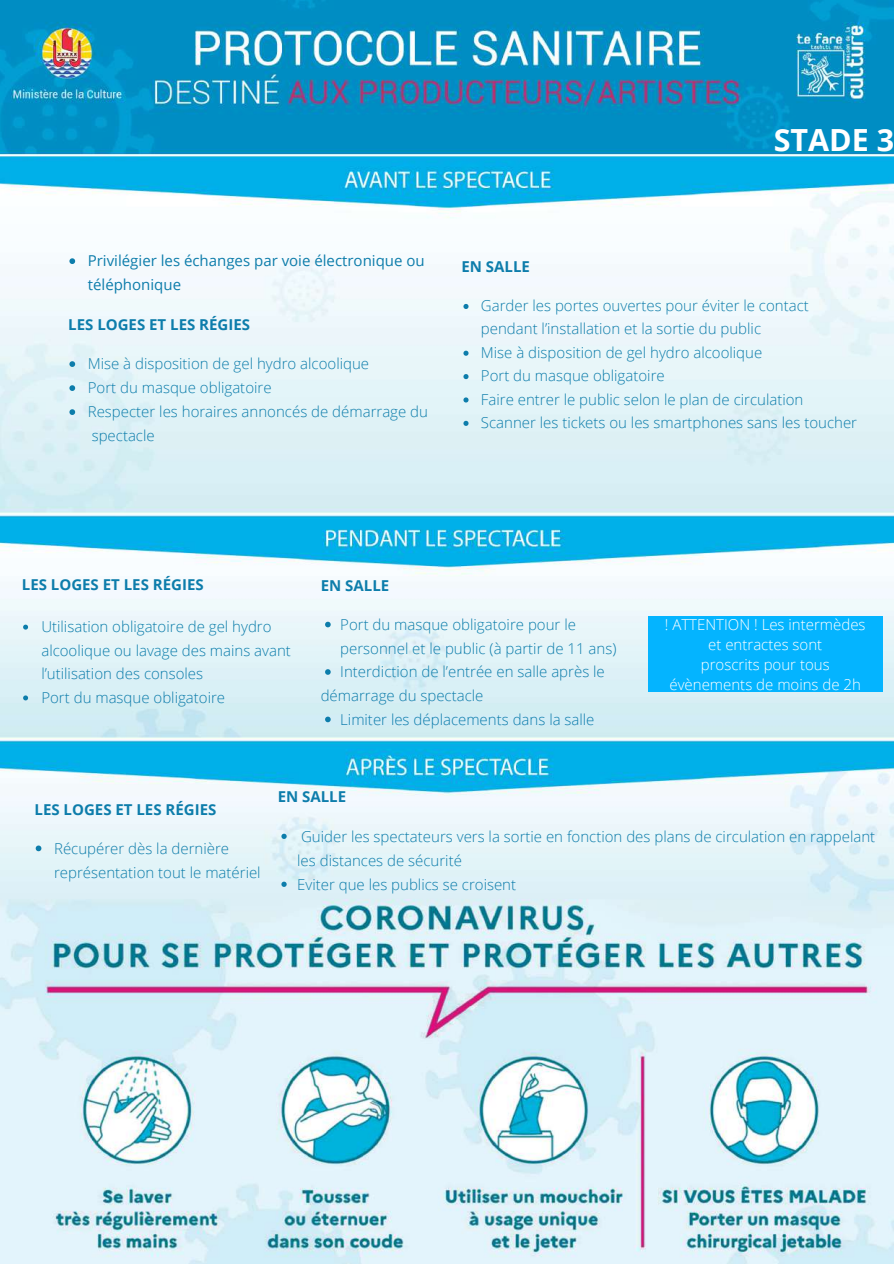
<style>
.page{position:relative;width:894px;height:1264px;background:#fff}
.page>*{position:absolute;margin:0;border:0;box-sizing:border-box;transform-origin:0 0}
.t1{font:700 30.45px "Open Sans";color:#fff}
.t2{font:300 15px/24px "Open Sans";color:#0d7dab}
.t3{font:700 15px "Open Sans";color:#0d7dab}
.t4{font:300 15px/20.2px "Open Sans";color:#fff;text-align:center}
.t5{font:15px/24px "Open Sans";color:#0d7dab}
</style>
<div class="page">
<img style="left:0;top:0;width:893px;height:1263px">
<div style="left:648px;top:616px;width:234px;height:76px;background:#04b4ff"></div>
<svg style="left:463px;top:304px;width:5px;height:5px"></svg>
<svg style="left:463px;top:351px;width:5px;height:5px"></svg>
<svg style="left:463px;top:374px;width:5px;height:5px"></svg>
<svg style="left:463px;top:397px;width:5px;height:5px"></svg>
<svg style="left:463px;top:421px;width:5px;height:5px"></svg>
<svg style="left:69px;top:258px;width:6px;height:6px"></svg>
<svg style="left:69px;top:361px;width:6px;height:6px"></svg>
<svg style="left:69px;top:385px;width:6px;height:6px"></svg>
<svg style="left:69px;top:409px;width:6px;height:6px"></svg>
<svg style="left:325px;top:621px;width:5px;height:6px"></svg>
<svg style="left:325px;top:669px;width:5px;height:5px"></svg>
<svg style="left:325px;top:716px;width:5px;height:6px"></svg>
<svg style="left:36px;top:845px;width:5px;height:6px"></svg>
<svg style="left:281px;top:833px;width:5px;height:6px"></svg>
<svg style="left:281px;top:881px;width:5px;height:5px"></svg>
<svg style="left:23px;top:624px;width:5px;height:5px"></svg>
<svg style="left:23px;top:695px;width:5px;height:5px"></svg>
<h1 class="t1" style="left:773px;top:118px;width:122px">STADE 3</h1>
<p class="t5" style="left:88px;top:248px;width:338px">Privilégier les échanges par voie électronique ou téléphonique</p>
<p class="t3" style="left:68px;top:314px;width:183px">LES LOGES ET LES RÉGIES</p>
<p class="t2" style="left:88px;top:351px;width:342px">Mise à disposition de gel hydro alcoolique<br>Port du masque obligatoire<br>Respecter les horaires annoncés de démarrage du spectacle</p>
<p class="t3" style="left:461px;top:256px;width:70px">EN SALLE</p>
<p class="t2" style="left:481px;top:293px;width:377px;line-height:23.4px">Garder les portes ouvertes pour éviter le contact pendant l’installation et la sortie du public<br>Mise à disposition de gel hydro alcoolique<br>Port du masque obligatoire<br>Faire entrer le public selon le plan de circulation Scanner les tickets ou les smartphones sans les toucher</p>
<p class="t3" style="left:22px;top:574px;width:183px">LES LOGES ET LES RÉGIES</p>
<p class="t3" style="left:320px;top:574px;width:70px">EN SALLE</p>
<p class="t2" style="left:41px;top:614px;width:251px;line-height:23.5px">Utilisation obligatoire de gel hydro alcoolique ou lavage des mains avant l’utilisation des consoles<br>Port du masque obligatoire</p>
<p class="t2" style="left:340px;top:612px;width:277px">Port du masque obligatoire pour le personnel et le public (à partir de 11 ans)<br>Interdiction de l’entrée en salle après le</p>
<p class="t2" style="left:340px;top:707px;width:256px">Limiter les déplacements dans la salle</p>
<p class="t2" style="left:320px;top:683px;width:164px">démarrage du spectacle</p>
<p class="t3" style="left:35px;top:798px;width:183px">LES LOGES ET LES RÉGIES</p>
<p class="t3" style="left:277px;top:786px;width:70px">EN SALLE</p>
<p class="t4" style="left:664px;top:613px;width:202px">! ATTENTION ! Les intermèdes et entractes sont<br>proscrits pour tous évènements de moins de 2h</p>
<p class="t2" style="left:54px;top:835px;width:208px">Récupérer dès la dernière représentation tout le matériel</p>
<p class="t2" style="left:297px;top:824px;width:579px">Guider les spectateurs vers la sortie en fonction des plans de circulation en rappelant les distances de sécurité<br>Eviter que les publics se croisent</p>
</div>
